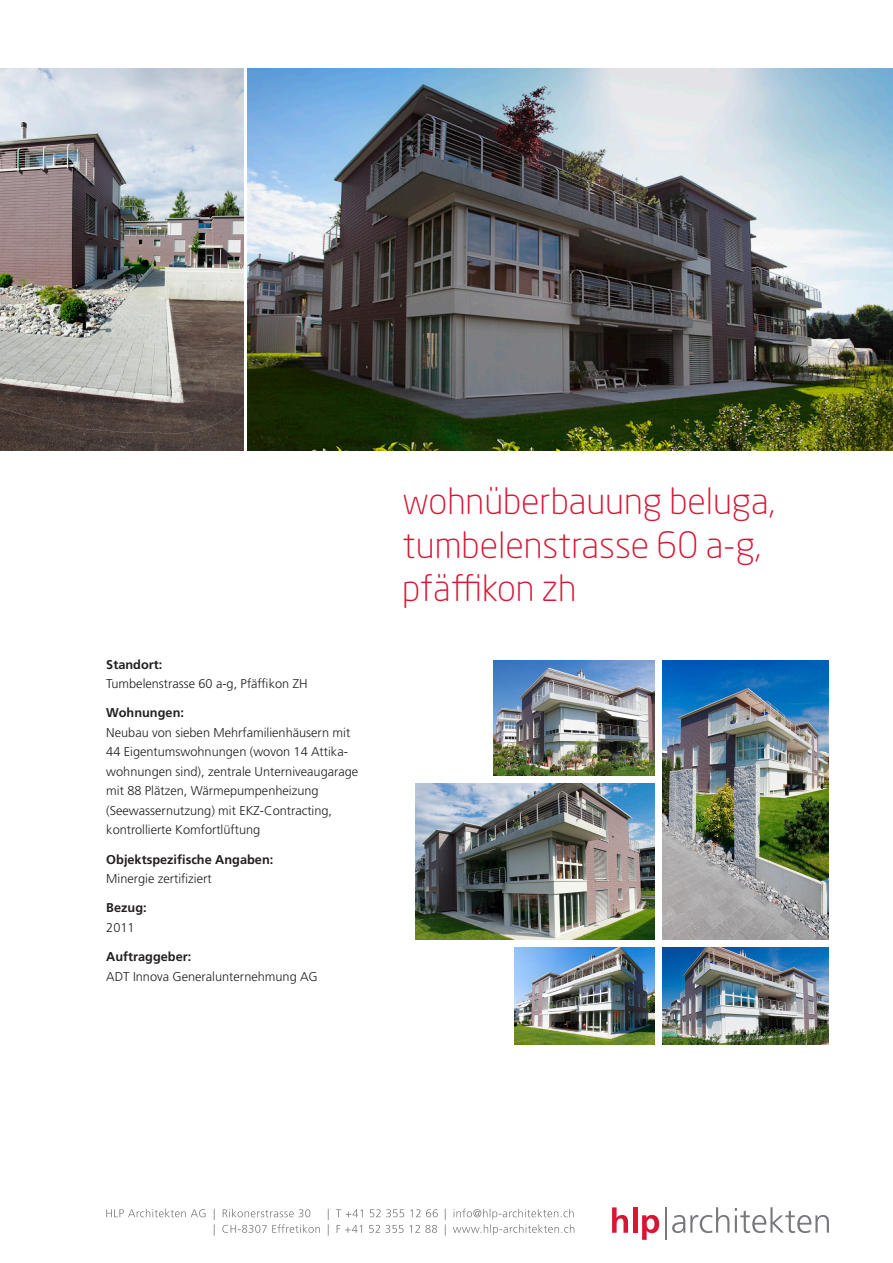
<style>
.page{position:relative;width:893px;height:1263px;background:#fff}
.page>*{position:absolute;margin:0;border:0;box-sizing:border-box;transform-origin:0 0}
.t1{font:300 36px/43.2px "Neo Sans Std";color:#d71634}
.t2{font:300 12.75px/19.5px "Frutiger LT Std";color:#231f20}
.t3{font:700 12.75px "Frutiger LT Std";color:#231f20}
</style>
<div class="page">
<svg style="left:672px;top:1207px;width:57px;height:26px"></svg>
<svg style="left:735px;top:1207px;width:94px;height:26px"></svg>
<svg style="left:612px;top:1207px;width:16px;height:26px"></svg>
<hr style="left:633px;top:1207px;width:4px;height:26px;background:#d71634">
<svg style="left:642px;top:1215px;width:17px;height:25px"></svg>
<hr style="left:665px;top:1207px;width:1px;height:33px;background:#76787b">
<svg style="left:214px;top:1208px;width:360px;height:27px"></svg>
<svg style="left:106px;top:1209px;width:99px;height:8px"></svg>
<img style="left:247px;top:68px;width:646px;height:383px">
<img style="left:0;top:68px;width:243px;height:383px">
<img style="left:493px;top:661px;width:162px;height:115px">
<img style="left:662px;top:661px;width:166px;height:279px">
<img style="left:416px;top:784px;width:239px;height:156px">
<img style="left:662px;top:948px;width:166px;height:96px">
<img style="left:514px;top:948px;width:141px;height:96px">
<p class="t3" style="left:106px;top:657px;width:57px">Standort:</p>
<p class="t2" style="left:106px;top:674px;width:203px">Tumbelenstrasse 60 a-g, Pfäffikon ZH</p>
<p class="t3" style="left:106px;top:705px;width:79px">Wohnungen:</p>
<p class="t2" style="left:106px;top:723px;width:253px">Neubau von sieben Mehrfamilienhäusern mit 44 Eigentumswohnungen (wovon 14 Attika&shy;wohnungen sind), zentrale Unterniveaugarage mit 88 Plätzen, Wärmepumpenheizung (Seewassernutzung) mit EKZ-Contracting, kontrollierte Komfortlüftung</p>
<p class="t3" style="left:106px;top:852px;width:169px">Objektspezifische Angaben:</p>
<p class="t2" style="left:106px;top:869px;width:107px">Minergie zertifiziert</p>
<p class="t3" style="left:106px;top:900px;width:42px">Bezug:</p>
<p class="t2" style="left:106px;top:918px;width:30px">2011</p>
<p class="t3" style="left:106px;top:949px;width:87px">Auftraggeber:</p>
<p class="t2" style="left:106px;top:967px;width:213px">ADT Innova Generalunternehmung AG</p>
<h1 class="t1" style="left:402px;top:479px;width:374px">wohnüberbauung beluga, tumbelenstrasse 60 a-g, pfäffikon zh</h1>
</div>
